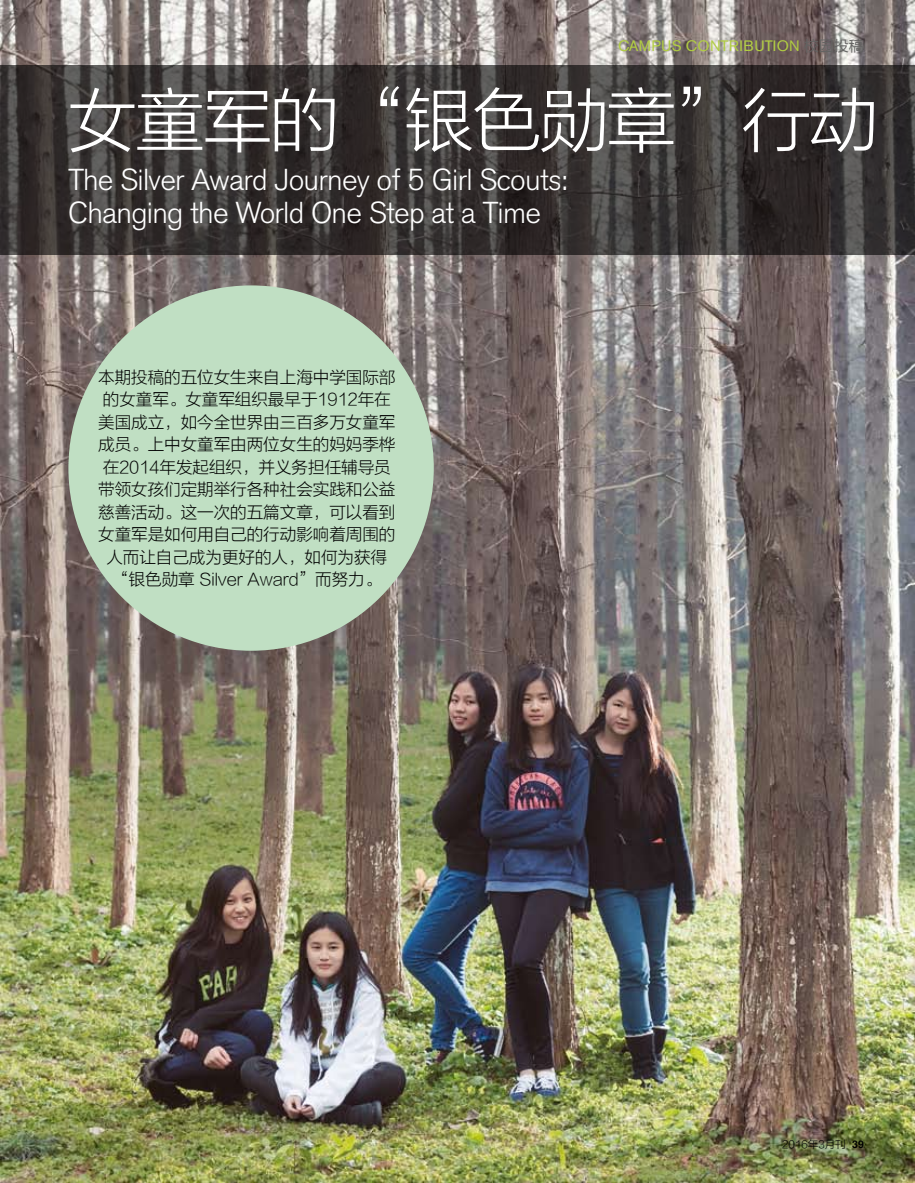
<style>
.page{position:relative;width:915px;height:1183px;background:#fff}
.page>*{position:absolute;margin:0;border:0;box-sizing:border-box;transform-origin:0 0}
.t1{font:69px "FZLTXHK GBK1 0";letter-spacing:-.025em;color:#fff}
.t2{font:300 30px/33px "Akzidenz Grotesk BE";letter-spacing:-.025em;color:#fff}
.t3{font:16.5px/22.5px "FZLTXHK GBK1 0";color:#000;text-align:center}
.t4{font:15px "Akzidenz Grotesk BE";letter-spacing:.02em;color:#b1cd42}
.t5{font:10.5px "FZLTXHK GBK1 0";color:#000}
.s1{font-family:"FZLTHJW GB1 0";color:#636362}
.s2{font-family:"Helvetica";font-weight:700}
</style>
<div class="page">
<img style="left:0;top:0;width:914px;height:1182px">
<div style="left:68px;top:285px;width:365px;height:365px;background:#c0dfc3;border-radius:50%"></div>
<svg style="left:1px;top:65px;width:913px;height:189px;background:#3a3635"></svg>
<p class="t4" style="left:617px;top:37px;width:247px">CAMPUS CONTRIBUTION <span class="s1">校园投稿</span></p>
<h1 class="t1" style="left:68px;top:83px;width:811px">女童军的“银色勋章”行动</h1>
<h2 class="t2" style="left:68px;top:163px;width:500px">The Silver Award Journey of 5 Girl Scouts:<br>Changing the World One Step at a Time</h2>
<p class="t3" style="left:98px;top:366px;width:298px">本期投稿的五位女生来自上海中学国际部的女童军。女童军组织最早于1912年在美国成立，如今全世界由三百多万女童军成员。上中女童军由两位女生的妈妈季桦在2014年发起组织，并义务担任辅导员带领女孩们定期举行各种社会实践和公益慈善活动。这一次的五篇文章，可以看到女童军是如何用自己的行动影响着周围的人而让自己成为更好的人，如何为获得“银色勋章 Silver Award”而努力。</p>
<p class="t5" style="left:782px;top:1137px;width:83px">2016年3月刊 <span class="s2">39</span></p>
</div>
